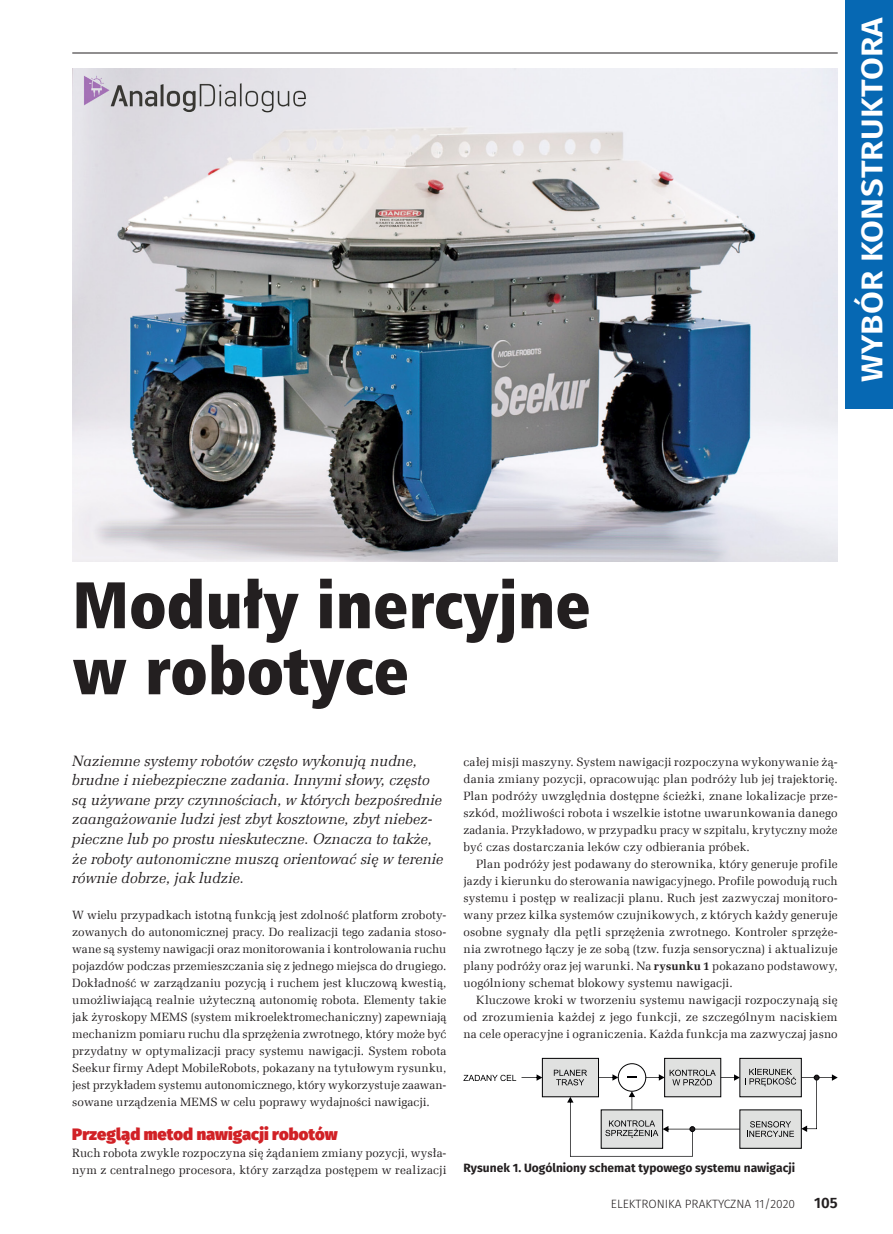
<style>
.page{position:relative;width:893px;height:1234px;background:#fff}
.page>*{position:absolute;margin:0;border:0;box-sizing:border-box;transform-origin:0 0}
._9_tytul{font:66px/66px "Humnst 777 X Blk Cn EU";color:#231f20}
.t1{font:600 30px "Fira Sans";letter-spacing:.01em;color:#fff;scale:1.1 1}
._3_Srodtytul{font:900 16.5px "Fira Sans";letter-spacing:.005em;color:#d12126}
._2_lead_do_wszystkie{font:italic 15px/19.5px "Zapf Ellipt EU";color:#231f20}
.t2{font:600 15px "Fira Sans";color:#231f20}
._1_Body{font:12px/17px "Zapf Ellipt EU";letter-spacing:.015em;color:#231f20;text-align:justify}
._4_Podpis{font:700 12px "Fira Sans";color:#231f20}
.t3{font:300 12px "Fira Sans";color:#231f20}
.s1{font-weight:700}
</style>
<div class="page">
<img style="left:72px;top:68px;width:766px;height:493px">
<div style="left:846px;top:0;width:47px;height:408px;background:#0668b3"></div>
<hr style="left:72px;top:53px;width:766px;height:1px;background:#231f20">
<div style="left:542px;top:1058px;width:56px;height:38px;background:#e0e1e0"></div>
<div style="left:542px;top:1057px;width:57px;height:39px;border:1px solid #000002"></div>
<div style="left:665px;top:1058px;width:56px;height:38px;background:#e0e1e0"></div>
<div style="left:664px;top:1057px;width:57px;height:39px;border:1px solid #000002"></div>
<div style="left:740px;top:1058px;width:61px;height:38px;background:#e0e1e0"></div>
<div style="left:739px;top:1057px;width:63px;height:39px;border:1px solid #000002"></div>
<div style="left:618px;top:1063px;width:28px;height:28px;border:1px solid #000002;border-radius:50%"></div>
<svg style="left:463px;top:1074px;width:79px;height:6px"></svg>
<svg style="left:554px;top:1068px;width:284px;height:88px"></svg>
<p class="t1" style="left:847px;top:382px;width:334px;rotate:-90deg">WYBÓR KONSTRUKTORA</p>
<p class="_9_tytul" style="left:72px;top:572px;width:520px">Moduły inercyjne w robotyce</p>
<p class="_2_lead_do_wszystkie" style="left:72px;top:751px;width:373px">Naziemne systemy robotów często wykonują nudne, brudne i niebezpieczne zadania. Innymi słowy, często są używane przy czynnościach, w których bezpośrednie zaangażowanie ludzi jest zbyt kosztowne, zbyt niebez&shy;pieczne lub po prostu nieskuteczne. Oznacza to także, że roboty autonomiczne muszą orientować się w terenie równie dobrze, jak ludzie.</p>
<p class="_1_Body" style="left:463px;top:753px;width:376px">całej misji maszyny. System nawigacji rozpoczyna wykonywanie żą&shy;dania zmiany pozycji, opracowując plan podróży lub jej trajektorię.<br>Plan podróży uwzględnia dostępne ścieżki, znane lokalizacje prze&shy;szkód, możliwości robota i wszelkie istotne uwarunkowania danego zadania. Przykładowo, w przypadku pracy w szpitalu, krytyczny może być czas dostarczania leków czy odbierania próbek.</p>
<p class="_1_Body" style="left:463px;top:855px;width:376px;text-indent:13px">Plan podróży jest podawany do sterownika, który generuje profile jazdy i kierunku do sterowania nawigacyjnego. Profile powodują ruch systemu i postęp w realizacji planu. Ruch jest zazwyczaj monitoro&shy;wany przez kilka systemów czujnikowych, z których każdy generuje osobne sygnały dla pętli sprzężenia zwrotnego. Kontroler sprzęże&shy;nia zwrotnego łączy je ze sobą (tzw. fuzja sensoryczna) i aktualizuje plany podróży oraz jej warunki. Na <span class="s1">rysunku 1</span> pokazano podstawowy, uogólniony schemat blokowy systemu nawigacji.</p>
<p class="_1_Body" style="left:463px;top:991px;width:376px;text-indent:13px">Kluczowe kroki w tworzeniu systemu nawigacji rozpoczynają się od zrozumienia każdej z jego funkcji, ze szczególnym naciskiem na cele operacyjne i ograniczenia. Każda funkcja ma zazwyczaj jasno</p>
<p class="_1_Body" style="left:72px;top:906px;width:376px">W wielu przypadkach istotną funkcją jest zdolność platform zroboty&shy;zowanych do autonomicznej pracy. Do realizacji tego zadania stoso&shy;wane są systemy nawigacji oraz monitorowania i kontrolowania ruchu pojazdów podczas przemieszczania się z jednego miejsca do drugiego.<br>Dokładność w zarządzaniu pozycją i ruchem jest kluczową kwestią, umożliwiającą realnie użyteczną autonomię robota. Elementy takie jak żyroskopy MEMS (system mikroelektromechaniczny) zapewniają mechanizm pomiaru ruchu dla sprzężenia zwrotnego, który może być przydatny w optymalizacji pracy systemu nawigacji. System robota Seekur firmy Adept MobileRobots, pokazany na tytułowym rysunku, jest przykładem systemu autonomicznego, który wykorzystuje zaawan&shy;sowane urządzenia MEMS w celu poprawy wydajności nawigacji.</p>
<p class="_3_Srodtytul" style="left:72px;top:1118px;width:267px">Przegląd metod nawigacji robotów</p>
<p class="_1_Body" style="left:72px;top:1144px;width:376px">Ruch robota zwykle rozpoczyna się żądaniem zmiany pozycji, wysła&shy;nym z centralnego procesora, który zarządza postępem w realizacji</p>
<p class="_4_Podpis" style="left:463px;top:1156px;width:333px">Rysunek 1. Uogólniony schemat typowego systemu nawigacji</p>
<p class="t3" style="left:611px;top:1195px;width:186px">ELEKTRONIKA PRAKTYCZNA 11/2020</p>
<p class="t2" style="left:814px;top:1190px;width:25px">105</p>
</div>
